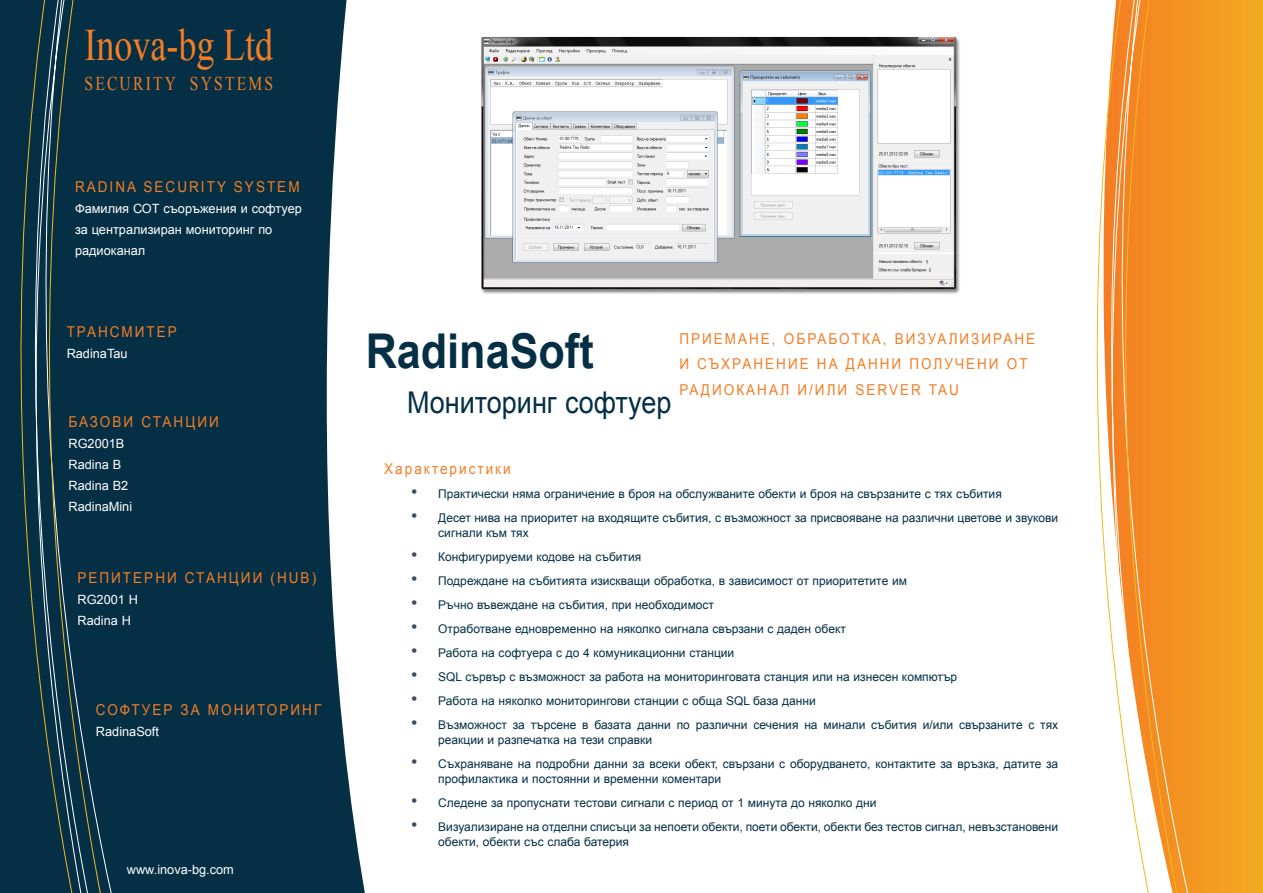
<style>
.page{position:relative;width:1263px;height:893px;background:#fff}
.page>*{position:absolute;margin:0;border:0;box-sizing:border-box;transform-origin:0 0}
.t1{font:700 48px "Arial";color:#052f45;scale:.9 1}
.t2{font:45px "Times New Roman";color:#f47d25;scale:.8 1}
.t3{font:30px "Arial";color:#052f45;scale:.9 1}
.t4{font:19.5px "Times New Roman";letter-spacing:.14em;color:#f47d25;scale:.8 1}
.t5{font:15px/25.5px "Arial";letter-spacing:.15em;color:#f47d25;scale:.9 1}
.t6{font:12.75px/21px "Arial";color:#fff}
.t7{font:12px/15px "Arial";color:#052f45}
.s1{font-size:18px;color:#3e4e62}
</style>
<div class="page">
<svg style="left:0;top:0;width:365px;height:893px;background:#25495d"></svg>
<div style="left:141px;top:0;width:12px;height:893px;background:#052f45"></div>
<svg style="left:9px;top:0;width:132px;height:893px;background:#0e3548"></svg>
<div style="left:1229px;top:0;width:34px;height:893px;background:#f2a620"></div>
<div style="left:1217px;top:0;width:12px;height:893px;background:#f29f21"></div>
<svg style="left:1096px;top:0;width:121px;height:893px"></svg>
<img style="left:481px;top:36px;width:479px;height:258px">
<p class="t2" style="left:84px;top:15px;width:237px">Inova-bg Ltd</p>
<p class="t4" style="left:84px;top:71px;width:237px">SECURITY SYSTEMS</p>
<p class="t5" style="left:75px;top:174px;width:251px">RADINA SECURITY SYSTEM</p>
<p class="t6" style="left:75px;top:198px;width:228px">Фамилия СОТ съоръжения и софтуер за централизиран мониторинг по радиоканал</p>
<p class="t5" style="left:67px;top:319px;width:124px">ТРАНСМИТЕР</p>
<p class="t6" style="left:67px;top:343px;width:62px">RadinaTau</p>
<p class="t5" style="left:68px;top:409px;width:169px">БАЗОВИ СТАНЦИИ</p>
<p class="t6" style="left:68px;top:433px;width:57px">RG2001B</p>
<p class="t6" style="left:68px;top:454px;width:54px">Radina B</p>
<p class="t6" style="left:68px;top:475px;width:61px">Radina B2</p>
<p class="t6" style="left:68px;top:496px;width:65px">RadinaMini</p>
<p class="t5" style="left:77px;top:565px;width:267px">РЕПИТЕРНИ СТАНЦИИ (HUB)</p>
<p class="t6" style="left:77px;top:589px;width:62px">RG2001 H</p>
<p class="t6" style="left:77px;top:610px;width:55px">Radina H</p>
<p class="t5" style="left:96px;top:697px;width:252px">СОФТУЕР ЗА МОНИТОРИНГ</p>
<p class="t6" style="left:96px;top:721px;width:65px">RadinaSoft</p>
<p class="t6" style="left:127px;top:859px;width:108px">www.inova-bg.com</p>
<p class="t1" style="left:366px;top:320px;width:255px">RadinaSoft</p>
<p class="t3" style="left:407px;top:383px;width:295px">Мониторинг софтуер</p>
<p class="t5" style="left:679px;top:326px;width:397px">ПРИЕМАНЕ, ОБРАБОТКА, ВИЗУАЛИЗИРАНЕ<br>И СЪХРАНЕНИЕ НА ДАННИ ПОЛУЧЕНИ ОТ<br>РАДИОКАНАЛ И/ИЛИ SERVER TAU</p>
<p class="t5" style="left:384px;top:456px;width:142px">Характеристики</p>
<p class="t7" style="left:411px;top:486px;width:592px"><span class="s1">•</span> Практически няма ограничение в броя на обслужваните обекти и броя на свързаните с тях събития</p>
<p class="t7" style="left:438px;top:510px;width:621px;text-indent:-27px"><span class="s1">•</span> Десет нива на приоритет на входящите събития, с възможност за присвояване на различни цветове и звукови сигнали към тях</p>
<p class="t7" style="left:411px;top:549px;width:232px"><span class="s1">•</span> Конфигурируеми кодове на събития</p>
<p class="t7" style="left:411px;top:573px;width:497px"><span class="s1">•</span> Подреждане на събитията изискващи обработка, в зависимост от приоритетите им</p>
<p class="t7" style="left:411px;top:597px;width:304px"><span class="s1">•</span> Ръчно въвеждане на събития, при необходимост</p>
<p class="t7" style="left:411px;top:621px;width:436px"><span class="s1">•</span> Отработване едновременно на няколко сигнала свързани с даден обект</p>
<p class="t7" style="left:411px;top:645px;width:324px"><span class="s1">•</span> Работа на софтуера с до 4 комуникационни станции</p>
<p class="t7" style="left:411px;top:669px;width:547px"><span class="s1">•</span> SQL сървър с възможност за работа на мониторинговата станция или на изнесен компютър</p>
<p class="t7" style="left:411px;top:693px;width:406px"><span class="s1">•</span> Работа на няколко мониторингови станции с обща SQL база данни</p>
<p class="t7" style="left:438px;top:717px;width:621px;text-indent:-27px"><span class="s1">•</span> Възможност за търсене в базата данни по различни сечения на минали събития и/или свързаните с тях реакции и разпечатка на тези справки</p>
<p class="t7" style="left:438px;top:756px;width:621px;text-indent:-27px"><span class="s1">•</span> Съхраняване на подробни данни за всеки обект, свързани с оборудването, контактите за връзка, датите за профилактика и постоянни и временни коментари</p>
<p class="t7" style="left:411px;top:795px;width:467px"><span class="s1">•</span> Следене за пропуснати тестови сигнали с период от 1 минута до няколко дни</p>
<p class="t7" style="left:438px;top:819px;width:621px;text-indent:-27px"><span class="s1">•</span> Визуализиране на отделни списъци за непоети обекти, поети обекти, обекти без тестов сигнал, невъзстановени обекти, обекти със слаба батерия</p>
</div>
